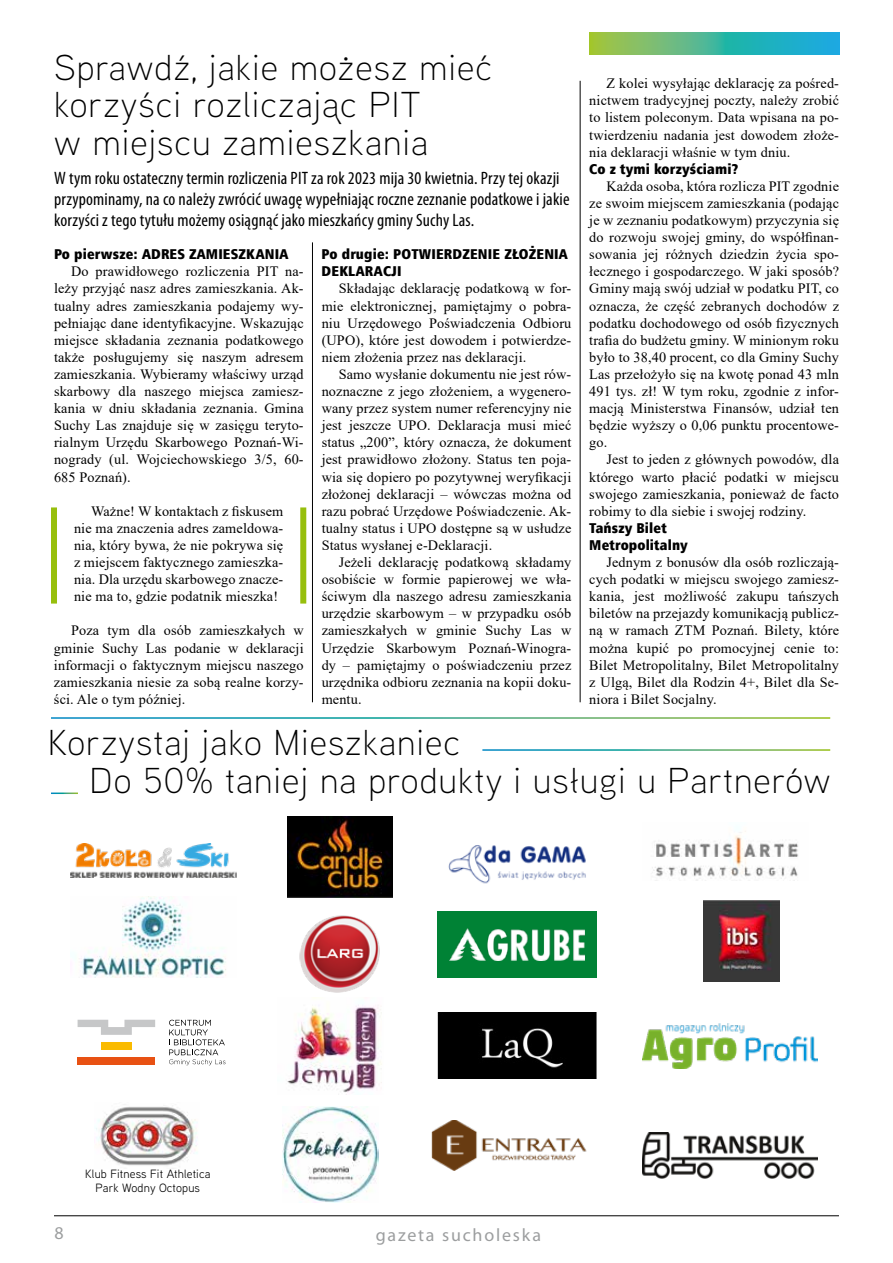
<style>
.page{position:relative;width:893px;height:1263px;background:#fff}
.page>*{position:absolute;margin:0;border:0;box-sizing:border-box;transform-origin:0 0}
.t1{font:300 36px/37.5px "Aaux Next";letter-spacing:.03em;color:#000}
.t2{font:condensed 18px/21px "Myriad Pro";letter-spacing:.01em;color:#000}
.t3{font:18px "Myriad Pro";letter-spacing:.1em;color:#9c9e9f}
.t4{font:14.25px/17.1px "Times New Roman";letter-spacing:.01em;color:#000;text-align:justify}
.t5{font:14.25px/17.1px "Humnst 777 X Blk Cn EU";letter-spacing:.01em;color:#000}
.t6{font:12px/14.4px "Aaux Next";letter-spacing:.01em;color:#000;text-align:center}
</style>
<div class="page">
<hr style="left:54px;top:1215px;width:785px;height:1px;background:#000">
<svg style="left:589px;top:32px;width:250px;height:22px;background:#4db697"></svg>
<hr style="left:312px;top:242px;width:1px;height:460px;background:#000">
<hr style="left:580px;top:81px;width:1px;height:621px;background:#000">
<img style="left:71px;top:843px;width:166px;height:34px">
<img style="left:81px;top:897px;width:145px;height:81px">
<img style="left:299px;top:915px;width:81px;height:78px">
<img style="left:287px;top:817px;width:106px;height:80px">
<img style="left:96px;top:1107px;width:102px;height:59px">
<img style="left:287px;top:1005px;width:95px;height:88px">
<img style="left:282px;top:1106px;width:97px;height:97px">
<img style="left:448px;top:845px;width:138px;height:39px">
<div style="left:437px;top:911px;width:160px;height:67px;background:#008235"></div>
<img style="left:450px;top:928px;width:135px;height:32px">
<img style="left:437px;top:1012px;width:160px;height:66px">
<img style="left:431px;top:1121px;width:156px;height:49px">
<img style="left:652px;top:831px;width:147px;height:49px">
<img style="left:704px;top:900px;width:76px;height:81px">
<img style="left:643px;top:1023px;width:175px;height:45px">
<img style="left:643px;top:1132px;width:175px;height:46px">
<div style="left:51px;top:507px;width:6px;height:96px;background:#97bf0d"></div>
<div style="left:300px;top:507px;width:6px;height:96px;background:#97bf0d"></div>
<svg style="left:78px;top:1020px;width:77px;height:15px"></svg>
<div style="left:101px;top:1042px;width:31px;height:7px;background:#fabb00"></div>
<div style="left:78px;top:1057px;width:77px;height:7px;background:#e85113"></div>
<svg style="left:169px;top:1020px;width:57px;height:45px"></svg>
<h1 class="t1" style="left:54px;top:47px;width:439px">Sprawdź, jakie możesz mieć korzyści rozliczając PIT<br>w miejscu zamieszkania</h1>
<p class="t2" style="left:54px;top:167px;width:517px">W tym roku ostateczny termin rozliczenia PIT za rok 2023 mija 30 kwietnia. Przy tej okazji przypominamy, na co należy zwrócić uwagę wypełniając roczne zeznanie podatkowe i jakie korzyści z tego tytułu możemy osiągnąć jako mieszkańcy gminy Suchy Las.</p>
<p class="t5" style="left:54px;top:246px;width:236px">Po pierwsze: ADRES ZAMIESZKANIA</p>
<p class="t4" style="left:54px;top:263px;width:251px;text-indent:17px">Do prawidłowego rozliczenia PIT na&shy;leży przyjąć nasz adres zamieszkania. Ak&shy;tualny adres zamieszkania podajemy wy&shy;pełniając dane identyfikacyjne. Wskazując miejsce składania zeznania podatkowego także posługujemy się naszym adresem zamieszkania. Wybieramy właściwy urząd skarbowy dla naszego miejsca zamiesz&shy;kania w dniu składania zeznania. Gmina Suchy Las znajduje się w zasięgu teryto&shy;rialnym Urzędu Skarbowego Poznań-Wi&shy;nogrady (ul. Wojciechowskiego 3/5, 60- 685 Poznań).</p>
<p class="t4" style="left:74px;top:502px;width:211px;text-indent:17px">Ważne! W kontaktach z fiskusem nie ma znaczenia adres zameldowa&shy;nia, który bywa, że nie pokrywa się z miejscem faktycznego zamieszka&shy;nia. Dla urzędu skarbowego znacze&shy;nie ma to, gdzie podatnik mieszka!</p>
<p class="t4" style="left:54px;top:622px;width:251px;text-indent:17px">Poza tym dla osób zamieszkałych w gminie Suchy Las podanie w deklaracji informacji o faktycznym miejscu naszego zamieszkania niesie za sobą realne korzy&shy;ści. Ale o tym później.</p>
<p class="t5" style="left:322px;top:246px;width:248px">Po drugie: POTWIERDZENIE ZŁOŻENIA<br>DEKLARACJI</p>
<p class="t4" style="left:322px;top:280px;width:251px;text-indent:17px">Składając deklarację podatkową w for&shy;mie elektronicznej, pamiętajmy o pobra&shy;niu Urzędowego Poświadczenia Odbioru (UPO), które jest dowodem i potwierdze&shy;niem złożenia przez nas deklaracji.</p>
<p class="t4" style="left:322px;top:365px;width:251px;text-indent:17px">Samo wysłanie dokumentu nie jest rów&shy;noznaczne z jego złożeniem, a wygenero&shy;wany przez system numer referencyjny nie jest jeszcze UPO. Deklaracja musi mieć status „200”, który oznacza, że dokument jest prawidłowo złożony. Status ten poja&shy;wia się dopiero po pozytywnej weryfikacji złożonej deklaracji – wówczas można od razu pobrać Urzędowe Poświadczenie. Ak&shy;tualny status i UPO dostępne są w usłudze Status wysłanej e-Deklaracji.</p>
<p class="t4" style="left:322px;top:553px;width:251px;text-indent:17px">Jeżeli deklarację podatkową składamy osobiście w formie papierowej we wła&shy;ściwym dla naszego adresu zamieszkania urzędzie skarbowym – w przypadku osób zamieszkałych w gminie Suchy Las w Urzędzie Skarbowym Poznań-Winogra&shy;dy – pamiętajmy o poświadczeniu przez urzędnika odbioru zeznania na kopii doku&shy;mentu.</p>
<p class="t4" style="left:589px;top:74px;width:251px;text-indent:17px">Z kolei wysyłając deklarację za pośred&shy;nictwem tradycyjnej poczty, należy zrobić to listem poleconym. Data wpisana na po&shy;twierdzeniu nadania jest dowodem złoże&shy;nia deklaracji właśnie w tym dniu.</p>
<p class="t5" style="left:589px;top:160px;width:151px">Co z tymi korzyściami?</p>
<p class="t4" style="left:589px;top:177px;width:251px;text-indent:17px">Każda osoba, która rozlicza PIT zgodnie ze swoim miejscem zamieszkania (podając je w zeznaniu podatkowym) przyczynia się do rozwoju swojej gminy, do współfinan&shy;sowania jej różnych dziedzin życia spo&shy;łecznego i gospodarczego. W jaki sposób?<br>Gminy mają swój udział w podatku PIT, co oznacza, że część zebranych dochodów z podatku dochodowego od osób fizycznych trafia do budżetu gminy. W minionym roku było to 38,40 procent, co dla Gminy Suchy Las przełożyło się na kwotę ponad 43 mln 491 tys. zł! W tym roku, zgodnie z infor&shy;macją Ministerstwa Finansów, udział ten będzie wyższy o 0,06 punktu procentowe&shy;go.</p>
<p class="t4" style="left:589px;top:451px;width:251px;text-indent:17px">Jest to jeden z głównych powodów, dla którego warto płacić podatki w miejscu swojego zamieszkania, ponieważ de facto robimy to dla siebie i swojej rodziny.</p>
<p class="t5" style="left:589px;top:519px;width:100px">Tańszy Bilet<br>Metropolitalny</p>
<p class="t4" style="left:589px;top:553px;width:251px;text-indent:17px">Jednym z bonusów dla osób rozliczają&shy;cych podatki w miejscu swojego zamiesz&shy;kania, jest możliwość zakupu tańszych biletów na przejazdy komunikacją publicz&shy;ną w ramach ZTM Poznań. Bilety, które można kupić po promocyjnej cenie to:<br>Bilet Metropolitalny, Bilet Metropolitalny z Ulgą, Bilet dla Rodzin 4+, Bilet dla Se&shy;niora i Bilet Socjalny.</p>
<h1 class="t1" style="left:90px;top:722px;width:742px;text-indent:-42px">Korzystaj jako Mieszkaniec<br>Do 50% taniej na produkty i usługi u Partnerów</h1>
<p class="t6" style="left:85px;top:1166px;width:127px">Klub Fitness Fit Athletica<br>Park Wodny Octopus</p>
<p class="t3" style="left:54px;top:1222px;width:11px">8</p>
<p class="t3" style="left:376px;top:1224px;width:167px">gazeta sucholeska</p>
</div>
